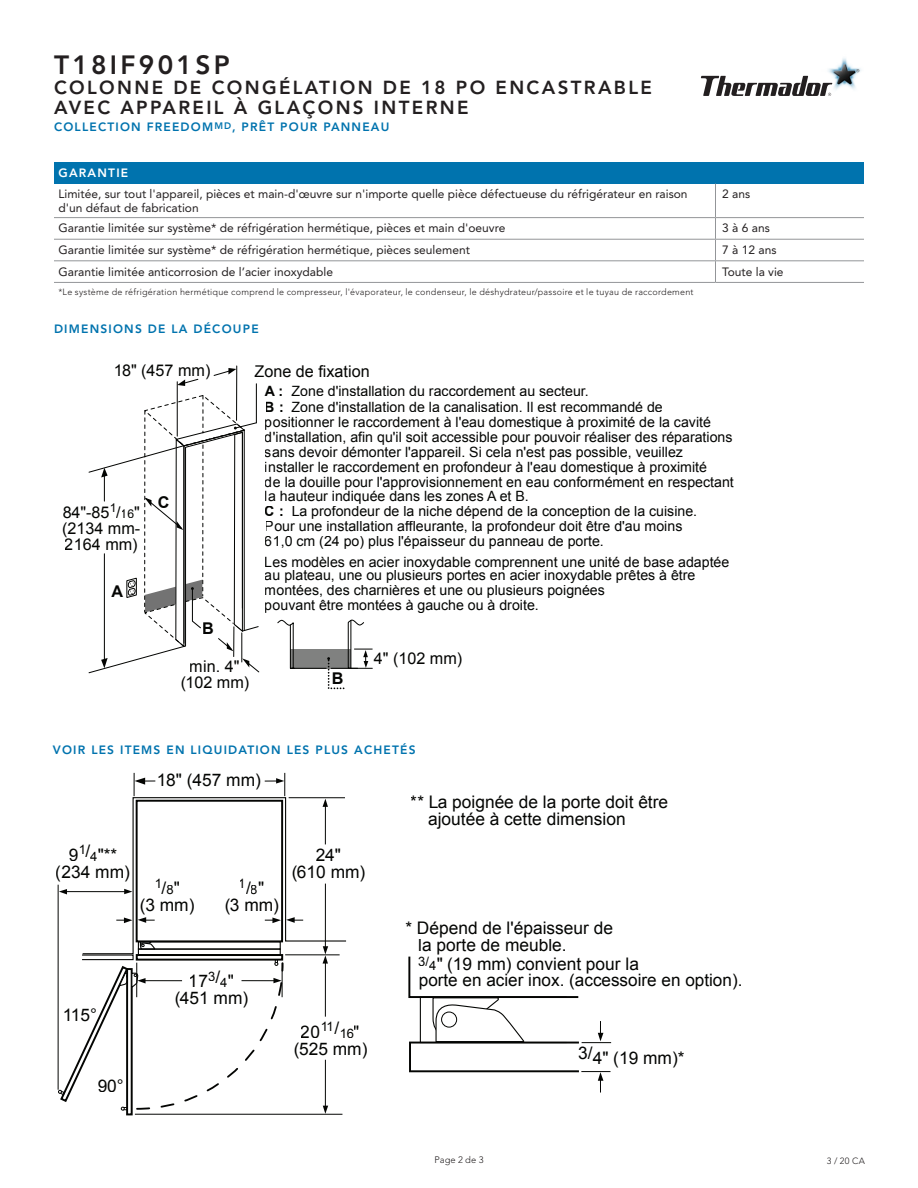
<style>
.page{position:relative;width:918px;height:1188px;background:#fff}
.page>*{position:absolute;margin:0;border:0;box-sizing:border-box;transform-origin:0 0}
.Spec_Page_Title_Mode{font:800 26.25px "Avenir LT Std";letter-spacing:.125em;color:#231f20}
.Spec_Page_Title_Desc{font:800 18.75px/20.2px "Avenir LT Std";letter-spacing:.125em;color:#231f20}
.t1{font:17.4px/17.4px "Arial";color:#040503;text-align:center}
.t2{font:17.1px "Arial";color:#040503}
.t3{font:16.2px/16.2px "Arial";color:#040503;text-align:center}
.t4{font:700 16.2px "Arial";color:#040503}
.t5{font:14.1px/15.1px "Arial";color:#040503}
.t6{font:13.05px "Arial";color:#040503}
.Spec_Page_Chart_Body{font:12px/13.5px "Avenir LT Std";color:#231f20}
.Spec_Page_Subhead_Bl{font:800 12px "Avenir LT Std";letter-spacing:.1em;color:#0073ae}
.Spec_Page_Title_Seri{font:800 12px "Avenir LT Std";letter-spacing:.1em;color:#0073ae}
.Spec_Page_Subhead_Ba{font:800 12px "Avenir LT Std";letter-spacing:.1em;color:#fff}
.t7{font:300 9.3px "Avenir LT Std";color:#231f20}
.Spec_Page_Footnote{font:300 9px "Avenir LT Std";letter-spacing:.025em;color:#231f20}
.s1{font-size:12.15px}
.s2{font-weight:700}
.s3{font-size:13.05px}
.s4{font-size:17.4px}
</style>
<div class="page">
<img style="left:828px;top:58px;width:33px;height:32px">
<svg style="left:701px;top:76px;width:131px;height:20px"></svg>
<hr style="left:236px;top:366px;width:1px;height:54px;background:#040503">
<hr style="left:256px;top:384px;width:1px;height:39px;background:#040503">
<hr style="left:177px;top:382px;width:1px;height:54px;background:#040503">
<svg style="left:213px;top:368px;width:23px;height:8px"></svg>
<svg style="left:177px;top:378px;width:22px;height:8px"></svg>
<svg style="left:88px;top:394px;width:172px;height:280px"></svg>
<div style="left:291px;top:649px;width:60px;height:19px;background:#808180"></div>
<svg style="left:277px;top:619px;width:19px;height:50px"></svg>
<hr style="left:290px;top:625px;width:1px;height:43px;background:#040503">
<hr style="left:294px;top:668px;width:32px;height:1px;background:#040503">
<svg style="left:327px;top:619px;width:46px;height:71px"></svg>
<div style="left:126px;top:968px;width:7px;height:147px;border:2px solid #040503"></div>
<hr style="left:135px;top:1114px;width:207px;height:1px;background:#040503">
<svg style="left:58px;top:773px;width:289px;height:341px"></svg>
<div style="left:409px;top:1042px;width:171px;height:30px;border:2px solid #040503"></div>
<svg style="left:408px;top:956px;width:203px;height:87px"></svg>
<svg style="left:581px;top:1071px;width:29px;height:22px"></svg>
<hr style="left:325px;top:962px;width:1px;height:55px;background:#040503">
<hr style="left:325px;top:804px;width:1px;height:40px;background:#040503">
<div style="left:54px;top:162px;width:810px;height:22px;background:#0073ae"></div>
<hr style="left:54px;top:217px;width:662px;height:1px;background:#939598">
<hr style="left:715px;top:184px;width:1px;height:33px;background:#939598">
<hr style="left:716px;top:217px;width:148px;height:1px;background:#939598">
<svg style="left:715px;top:218px;width:1px;height:64px"></svg>
<hr style="left:54px;top:239px;width:662px;height:1px;background:#939598">
<hr style="left:716px;top:239px;width:148px;height:1px;background:#939598">
<hr style="left:54px;top:260px;width:662px;height:1px;background:#939598">
<hr style="left:716px;top:260px;width:148px;height:1px;background:#939598">
<hr style="left:54px;top:282px;width:662px;height:1px;background:#939598">
<hr style="left:716px;top:282px;width:148px;height:1px;background:#939598">
<p class="Spec_Page_Title_Mode" style="left:54px;top:49px;width:177px">T18IF901SP</p>
<p class="Spec_Page_Title_Desc" style="left:54px;top:78px;width:599px">COLONNE DE CONGÉLATION DE 18 PO ENCASTRABLE<br>AVEC APPAREIL À GLAÇONS INTERNE</p>
<p class="Spec_Page_Title_Seri" style="left:54px;top:120px;width:337px">COLLECTION FREEDOM<sup>MD</sup>, PRÊT POUR PANNEAU</p>
<p class="Spec_Page_Subhead_Ba" style="left:58px;top:166px;width:71px">GARANTIE</p>
<p class="Spec_Page_Chart_Body" style="left:58px;top:188px;width:631px">Limitée, sur tout l'appareil, pièces et main-d'œuvre sur n'importe quelle pièce défectueuse du réfrigérateur en raison d'un défaut de fabrication</p>
<p class="Spec_Page_Chart_Body" style="left:722px;top:188px;width:30px">2 ans</p>
<p class="Spec_Page_Chart_Body" style="left:58px;top:222px;width:448px">Garantie limitée sur système* de réfrigération hermétique, pièces et main d'oeuvre</p>
<p class="Spec_Page_Chart_Body" style="left:722px;top:222px;width:49px">3 à 6 ans</p>
<p class="Spec_Page_Chart_Body" style="left:58px;top:243px;width:413px">Garantie limitée sur système* de réfrigération hermétique, pièces seulement</p>
<p class="Spec_Page_Chart_Body" style="left:722px;top:243px;width:56px">7 à 12 ans</p>
<p class="Spec_Page_Chart_Body" style="left:58px;top:265px;width:276px">Garantie limitée anticorrosion de l’acier inoxydable</p>
<p class="Spec_Page_Chart_Body" style="left:722px;top:265px;width:63px">Toute la vie</p>
<p class="Spec_Page_Footnote" style="left:58px;top:287px;width:637px">*Le système de réfrigération hermétique comprend le compresseur, l'évaporateur, le condenseur, le déshydrateur/passoire et le tuyau de raccordement</p>
<p class="Spec_Page_Subhead_Bl" style="left:54px;top:322px;width:206px">DIMENSIONS DE LA DÉCOUPE</p>
<p class="t3" style="left:113px;top:362px;width:99px">18" (457 mm)</p>
<p class="t3" style="left:62px;top:504px;width:79px">84"-85<sup>1</sup>/<span class="s1">16</span>"</p>
<p class="t3" style="left:62px;top:520px;width:80px;text-align:left">(2134 mm-<br>2164 mm)</p>
<p class="t4" style="left:112px;top:582px;width:13px">A</p>
<p class="t4" style="left:158px;top:493px;width:13px">C</p>
<p class="t4" style="left:203px;top:619px;width:13px">B</p>
<p class="t3" style="left:255px;top:363px;width:117px">Zone de fixation</p>
<p class="t5" style="left:265px;top:383px;width:470px"><span class="s2">A :</span> Zone d'installation du raccordement au secteur.<br><span class="s2">B :</span> Zone d'installation de la canalisation. Il est recommandé de positionner le raccordement à l'eau domestique à proximité de la cavité d'installation, afin qu'il soit accessible pour pouvoir réaliser des réparations sans devoir démonter l'appareil. Si cela n'est pas possible, veuillez installer le raccordement en profondeur à l'eau domestique à proximité<br>de la douille pour l'approvisionnement en eau conformément en respectant la hauteur indiquée dans les zones A et B.<br><span class="s2">C :</span> La profondeur de la niche dépend de la conception de la cuisine.<br>Pour une installation affleurante, la profondeur doit être d'au moins<br>61,0 cm (24 po) plus l'épaisseur du panneau de porte.</p>
<p class="t5" style="left:265px;top:555px;width:466px;line-height:14.4px">Les modèles en acier inoxydable comprennent une unité de base adaptée au plateau, une ou plusieurs portes en acier inoxydable prêtes à être montées, des charnières et une ou plusieurs poignées<br>pouvant être montées à gauche ou à droite.</p>
<p class="t3" style="left:180px;top:658px;width:71px">min. 4" (102 mm)</p>
<p class="t4" style="left:332px;top:669px;width:13px">B</p>
<p class="t3" style="left:374px;top:650px;width:90px">4" (102 mm)</p>
<p class="Spec_Page_Subhead_Bl" style="left:53px;top:743px;width:364px">VOIR LES ITEMS EN LIQUIDATION LES PLUS ACHETÉS</p>
<p class="t1" style="left:157px;top:771px;width:106px">18" (457 mm)</p>
<p class="t1" style="left:56px;top:846px;width:76px">9<sup>1</sup>/<span class="s3">4</span>"** (234 mm)</p>
<p class="t1" style="left:291px;top:846px;width:76px">24"<br>(610 mm)</p>
<p class="t6" style="left:154px;top:878px;width:27px">1<span class="s4">/</span>8<span class="s4">"</span></p>
<p class="t1" style="left:140px;top:897px;width:56px">(3 mm)</p>
<p class="t6" style="left:239px;top:878px;width:27px">1<span class="s4">/</span>8<span class="s4">"</span></p>
<p class="t1" style="left:224px;top:897px;width:56px">(3 mm)</p>
<p class="t1" style="left:63px;top:1007px;width:36px">115°</p>
<p class="t1" style="left:97px;top:1077px;width:28px">90°</p>
<p class="t1" style="left:174px;top:972px;width:76px">17<sup>3</sup>/<span class="s3">4</span>" (451 mm)</p>
<p class="t1" style="left:293px;top:1023px;width:76px">20<sup>11</sup>/<span class="s3">16</span>" (525 mm)</p>
<p class="t1" style="left:428px;top:793px;width:242px;text-align:left;text-indent:-17px">** La poignée de la porte doit être ajoutée à cette dimension</p>
<p class="t1" style="left:418px;top:919px;width:222px;line-height:17.9px;text-align:left;text-indent:-13px">* Dépend de l'épaisseur de<br>la porte de meuble.<br><sup>3/</sup><span class="s3">4</span>" (19 mm) convient pour la</p>
<p class="t2" style="left:419px;top:969px;width:325px">porte en acier inox. (accessoire en option).</p>
<p class="t1" style="left:578px;top:1049px;width:108px">3/4" (19 mm)*</p>
<p class="t7" style="left:434px;top:1155px;width:51px">Page 2 de 3</p>
<p class="Spec_Page_Footnote" style="left:827px;top:1156px;width:40px">3 / 20 CA</p>
</div>
